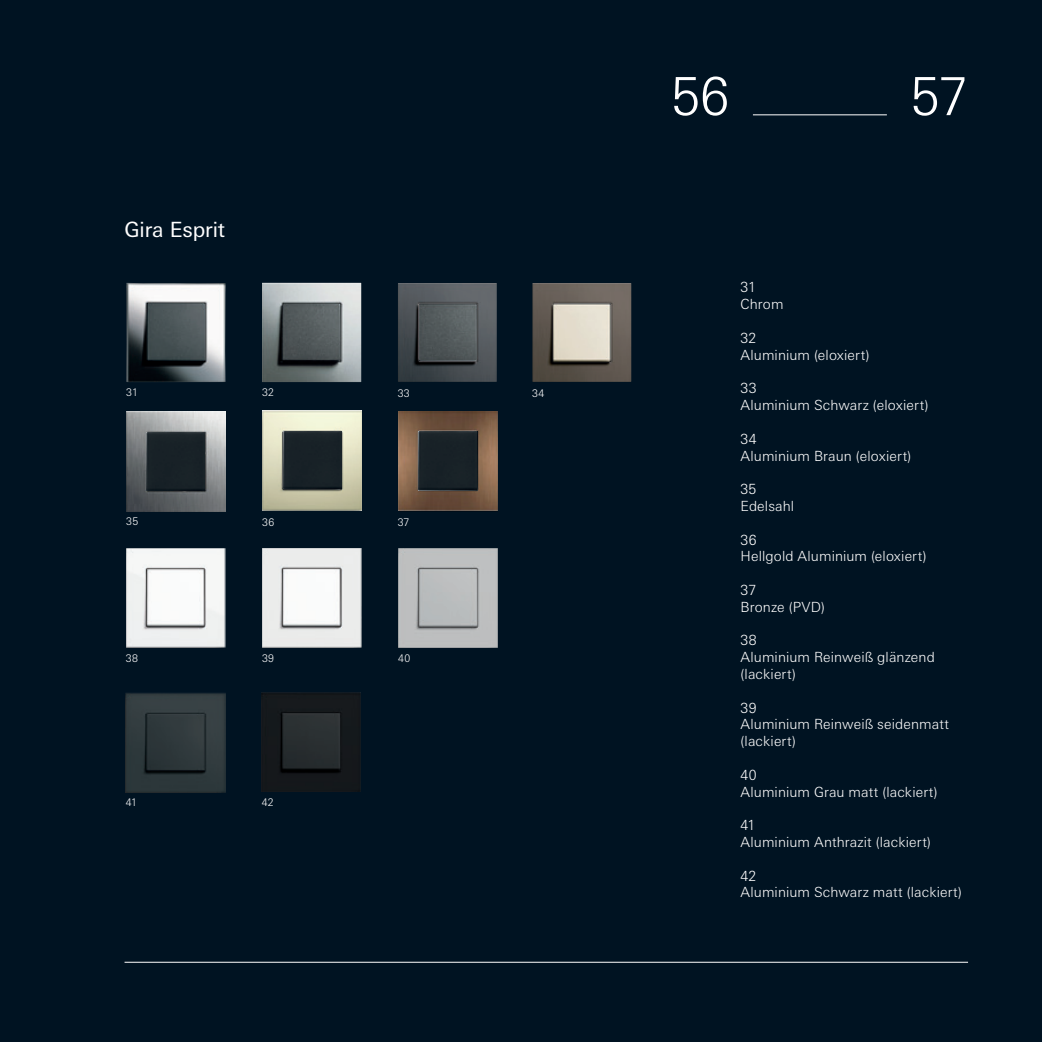
<style>
.page{position:relative;width:1042px;height:1042px;background:#001322}
.page>*{position:absolute;margin:0;border:0;box-sizing:border-box;transform-origin:0 0}
.t1{font:300 52.5px "Univers Next W1 G";color:#fff}
.t2{font:21px "Univers Next W1 G";letter-spacing:-.005em;color:#fff}
.t3{font:300 14px/16.8px "Univers Next W1 G";letter-spacing:.01em;color:#fff}
.t4{font:300 10.5px "Univers Next W1 G";letter-spacing:.025em;color:#fff}
</style>
<div class="page">
<hr style="left:753px;top:115px;width:134px;height:1px;background:#fff">
<hr style="left:125px;top:962px;width:843px;height:1px;background:#fff">
<img style="left:126px;top:283px;width:99px;height:99px">
<img style="left:262px;top:283px;width:99px;height:99px">
<img style="left:262px;top:549px;width:99px;height:99px">
<img style="left:126px;top:693px;width:99px;height:99px">
<img style="left:398px;top:549px;width:99px;height:99px">
<img style="left:398px;top:283px;width:99px;height:99px">
<img style="left:532px;top:283px;width:99px;height:99px">
<img style="left:553px;top:304px;width:58px;height:57px">
<img style="left:127px;top:549px;width:99px;height:99px">
<img style="left:262px;top:692px;width:99px;height:99px">
<img style="left:419px;top:303px;width:58px;height:57px">
<img style="left:262px;top:411px;width:99px;height:99px">
<img style="left:282px;top:431px;width:59px;height:58px">
<img style="left:283px;top:431px;width:58px;height:57px">
<img style="left:398px;top:412px;width:99px;height:99px">
<img style="left:418px;top:431px;width:59px;height:60px">
<div style="left:419px;top:432px;width:58px;height:57px;background:#182127"></div>
<img style="left:126px;top:412px;width:99px;height:99px">
<div style="left:146px;top:433px;width:59px;height:57px;background:#182127"></div>
<h2 class="t2" style="left:125px;top:217px;width:102px">Gira Esprit</h2>
<p class="t4" style="left:126px;top:386px;width:13px">31</p>
<p class="t4" style="left:262px;top:386px;width:13px">32</p>
<p class="t4" style="left:126px;top:515px;width:14px">35</p>
<p class="t4" style="left:262px;top:516px;width:14px">36</p>
<p class="t4" style="left:126px;top:652px;width:14px">38</p>
<p class="t4" style="left:126px;top:796px;width:13px">41</p>
<p class="t4" style="left:262px;top:652px;width:14px">39</p>
<p class="t4" style="left:262px;top:796px;width:13px">42</p>
<p class="t4" style="left:398px;top:387px;width:14px">33</p>
<p class="t4" style="left:532px;top:387px;width:14px">34</p>
<p class="t4" style="left:398px;top:516px;width:13px">37</p>
<p class="t4" style="left:398px;top:652px;width:14px">40</p>
<h1 class="t1" style="left:671px;top:66px;width:60px">56</h1>
<h1 class="t1" style="left:910px;top:66px;width:59px">57</h1>
<p class="t3" style="left:740px;top:279px;width:45px">31<br>Chrom</p>
<p class="t3" style="left:740px;top:329px;width:130px">32<br>Aluminium (eloxiert)</p>
<p class="t3" style="left:740px;top:380px;width:189px">33<br>Aluminium Schwarz (eloxiert)</p>
<p class="t3" style="left:740px;top:430px;width:172px">34<br>Aluminium Braun (eloxiert)</p>
<p class="t3" style="left:740px;top:481px;width:55px">35<br>Edelsahl</p>
<p class="t3" style="left:740px;top:531px;width:187px">36<br>Hellgold Aluminium (eloxiert)</p>
<p class="t3" style="left:740px;top:581px;width:86px">37<br>Bronze (PVD)</p>
<p class="t3" style="left:740px;top:632px;width:196px">38<br>Aluminium Reinweiß glänzend (lackiert)</p>
<p class="t3" style="left:740px;top:699px;width:210px">39<br>Aluminium Reinweiß seidenmatt (lackiert)</p>
<p class="t3" style="left:740px;top:766px;width:199px">40<br>Aluminium Grau matt (lackiert)</p>
<p class="t3" style="left:740px;top:817px;width:192px">41<br>Aluminium Anthrazit (lackiert)</p>
<p class="t3" style="left:740px;top:867px;width:223px">42<br>Aluminium Schwarz matt (lackiert)</p>
</div>
